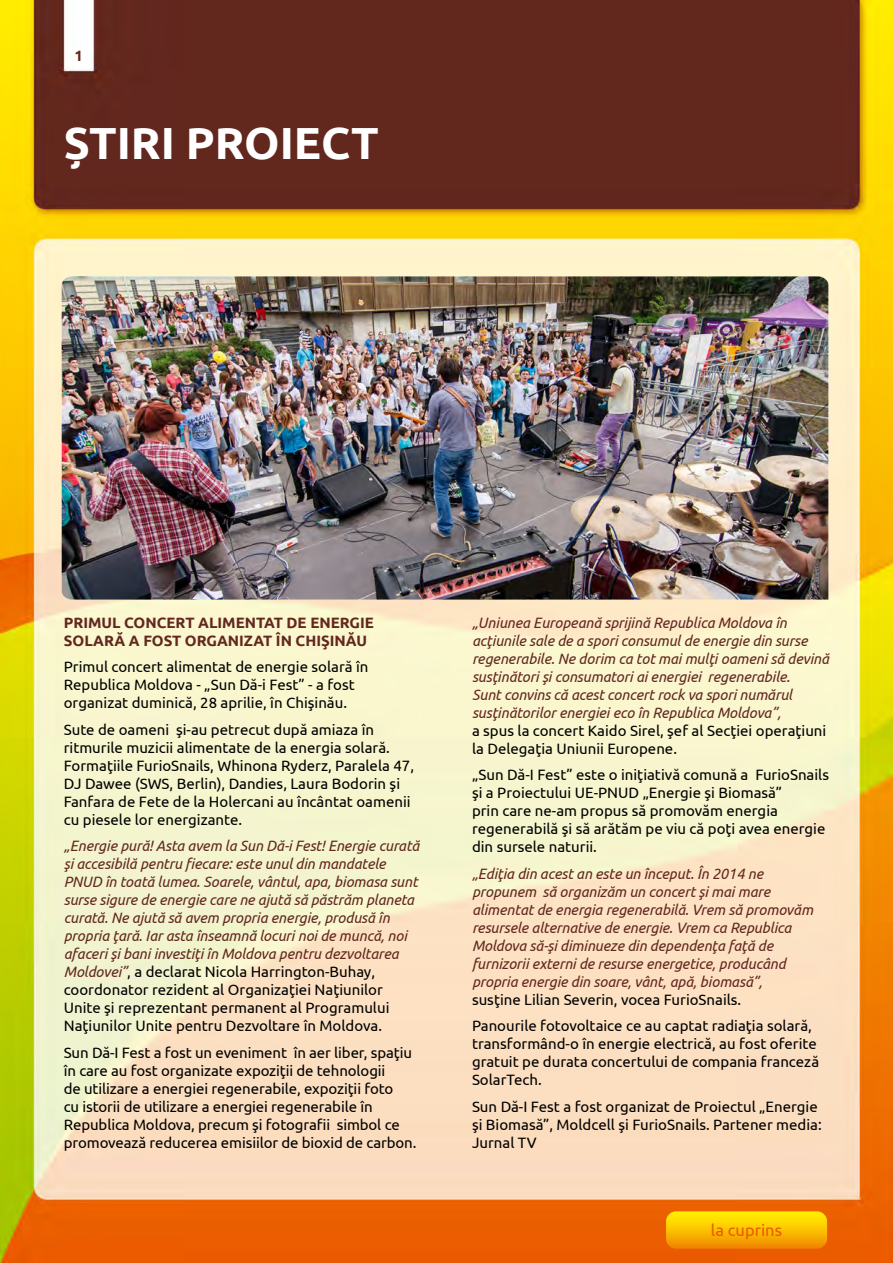
<style>
.page{position:relative;width:893px;height:1263px;background:#fff}
.page>*{position:absolute;margin:0;border:0;box-sizing:border-box;transform-origin:0 0}
.t1{font:700 45px "Ubuntu";color:#fff}
.t2{font:16.5px "Ubuntu";color:#eb5a00}
.t3{font:15px/18px "Ubuntu";color:#000}
.t4{font:italic 15px/18px "Ubuntu";letter-spacing:-.005em;color:#62271f}
.t5{font:700 15px/18px "Ubuntu";color:#62271f}
.s1{font-style:normal;color:#000}
</style>
<div class="page">
<img style="left:0;top:0;width:893px;height:1263px">
<svg style="left:666px;top:1211px;width:161px;height:38px"></svg>
<img style="left:62px;top:276px;width:766px;height:324px">
<p class="t5" style="left:75px;top:47px;width:10px">1</p>
<h1 class="t1" style="left:64px;top:116px;width:317px">ȘTIRI PROIECT</h1>
<p class="t5" style="left:64px;top:613px;width:312px">PRIMUL CONCERT ALIMENTAT DE ENERGIE<br>SOLARĂ A FOST ORGANIZAT ÎN CHIŞINĂU</p>
<p class="t3" style="left:64px;top:657px;width:306px">Primul concert alimentat de energie solară în<br>Republica Moldova - „Sun Dă-i Fest” - a fost organizat duminică, 28 aprilie, în Chişinău.</p>
<p class="t3" style="left:64px;top:720px;width:352px">Sute de oameni şi-au petrecut după amiaza în ritmurile muzicii alimentate de la energia solară.<br>Formaţiile FurioSnails, Whinona Ryderz, Paralela 47, DJ Dawee (SWS, Berlin), Dandies, Laura Bodorin şi Fanfara de Fete de la Holercani au încântat oamenii cu piesele lor energizante.</p>
<p class="t4" style="left:64px;top:836px;width:357px">„Energie pură! Asta avem la Sun Dă-i Fest! Energie curată şi accesibilă pentru fiecare: este unul din mandatele PNUD în toată lumea. Soarele, vântul, apa, biomasa sunt surse sigure de energie care ne ajută să păstrăm planeta curată. Ne ajută să avem propria energie, produsă în propria ţară. Iar asta înseamnă locuri noi de muncă, noi afaceri şi bani investiţi în Moldova pentru dezvoltarea Moldovei”<span class="s1">, a declarat Nicola Harrington-Buhay, coordonator rezident al Organizaţiei Naţiunilor Unite şi reprezentant permanent al Programului Naţiunilor Unite pentru Dezvoltare în Moldova.</span></p>
<p class="t3" style="left:64px;top:1043px;width:354px">Sun Dă-I Fest a fost un eveniment în aer liber, spaţiu în care au fost organizate expoziţii de tehnologii<br>de utilizare a energiei regenerabile, expoziţii foto<br>cu istorii de utilizare a energiei regenerabile în Republica Moldova, precum şi fotografii simbol ce promovează reducerea emisiilor de bioxid de carbon.</p>
<p class="t4" style="left:472px;top:613px;width:359px">„Uniunea Europeană sprijină Republica Moldova în acţiunile sale de a spori consumul de energie din surse regenerabile. Ne dorim ca tot mai mulţi oameni să devină susţinători şi consumatori ai energiei regenerabile.<br>Sunt convins că acest concert rock va spori numărul susţinătorilor energiei eco în Republica Moldova”,</p>
<p class="t3" style="left:472px;top:721px;width:356px">a spus la concert Kaido Sirel, şef al Secţiei operaţiuni la Delegaţia Uniunii Europene.</p>
<p class="t3" style="left:472px;top:765px;width:359px">„Sun Dă-I Fest” este o iniţiativă comună a FurioSnails şi a Proiectului UE-PNUD „Energie şi Biomasă”<br>prin care ne-am propus să promovăm energia regenerabilă şi să arătăm pe viu că poţi avea energie din sursele naturii.</p>
<p class="t4" style="left:472px;top:864px;width:343px">„Ediţia din acest an este un început. În 2014 ne propunem să organizăm un concert şi mai mare alimentat de energia regenerabilă. Vrem să promovăm resursele alternative de energie. Vrem ca Republica Moldova să-şi diminueze din dependenţa faţă de furnizorii externi de resurse energetice, producând propria energie din soare, vânt, apă, biomasă”,</p>
<p class="t3" style="left:472px;top:985px;width:341px;line-height:26.5px">susţine Lilian Severin, vocea FurioSnails.<br>Panourile fotovoltaice ce au captat radiaţia solară,</p>
<p class="t3" style="left:472px;top:1034px;width:349px">transformând-o în energie electrică, au fost oferite gratuit pe durata concertului de compania franceză<br>SolarTech.</p>
<p class="t3" style="left:472px;top:1097px;width:351px">Sun Dă-I Fest a fost organizat de Proiectul „Energie şi Biomasă”, Moldcell şi FurioSnails. Partener media:<br>Jurnal TV</p>
<p class="t2" style="left:711px;top:1220px;width:73px">la cuprins</p>
</div>
